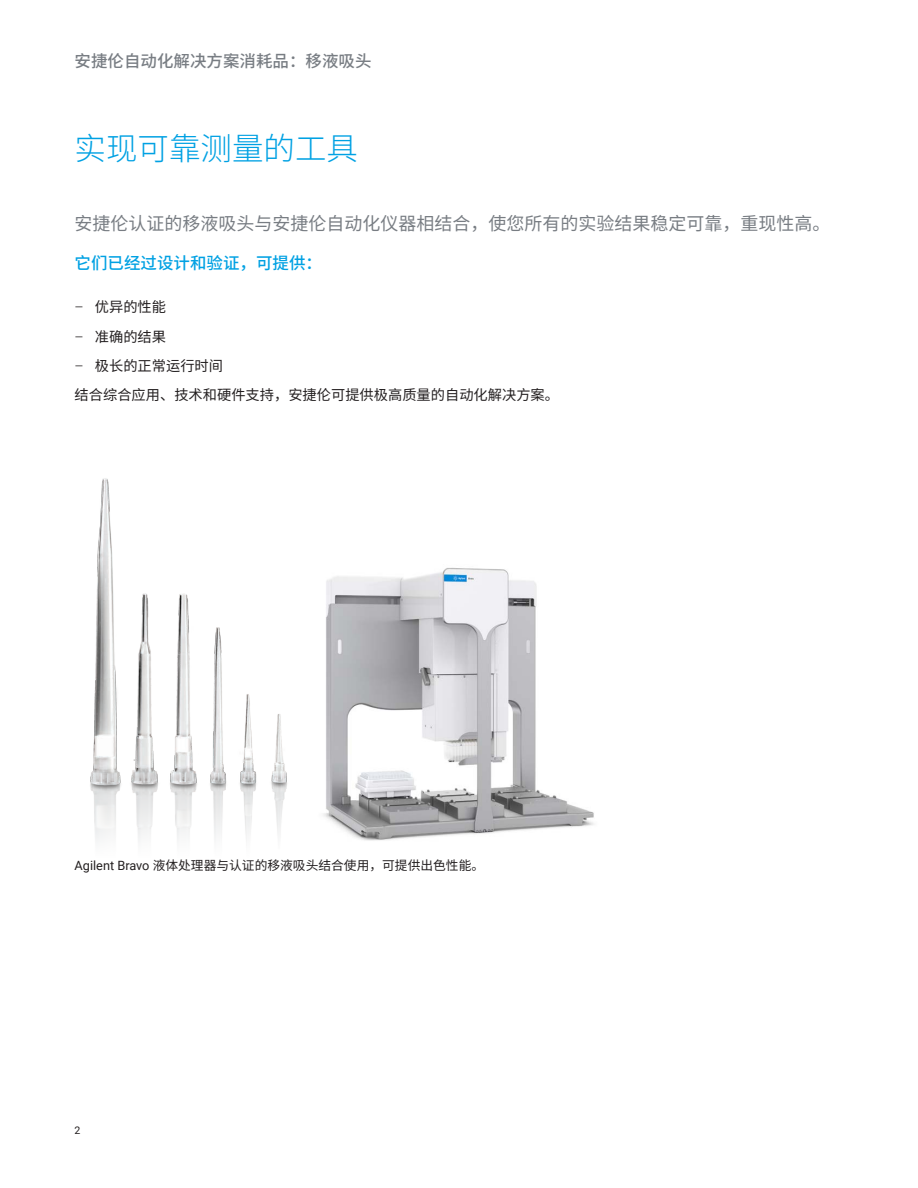
<style>
.page{position:relative;width:918px;height:1188px;background:#fff}
.page>*{position:absolute;margin:0;border:0;box-sizing:border-box;transform-origin:0 0}
.t1{font:300 31.5px "Noto Sans CJ Ksc";color:#00a1e3}
.t2{font:18px "Noto Sans CJ Ksc";color:#787d83}
.t3{font:500 16.5px "Noto Sans CJ Ksc";color:#787d83}
.t4{font:500 16.5px "Noto Sans CJ Ksc";color:#00a1e3}
.t5{font:14.25px/29.2px "Noto Sans CJ Ksc";color:#231f20}
.t6{font:12.75px "Noto Sans CJ Ksc";color:#231f20}
.t7{font:10.5px "Roboto";color:#231f20}
.s1{font-family:"Roboto";font-weight:300}
.s2{font-family:"Roboto"}
</style>
<div class="page">
<img style="left:90px;top:478px;width:197px;height:363px">
<img style="left:323px;top:568px;width:271px;height:273px">
<p class="t3" style="left:75px;top:51px;width:298px">安捷伦自动化解决方案消耗品：移液吸头</p>
<h1 class="t1" style="left:75px;top:131px;width:285px">实现可靠测量的工具</h1>
<p class="t2" style="left:75px;top:213px;width:758px">安捷伦认证的移液吸头与安捷伦自动化仪器相结合，使您所有的实验结果稳定可靠，重现性高。</p>
<p class="t4" style="left:75px;top:254px;width:249px">它们已经过设计和验证，可提供：</p>
<p class="t5" style="left:75px;top:293px;width:93px"><span class="s1">–</span> 优异的性能</p>
<p class="t5" style="left:75px;top:322px;width:93px"><span class="s1">–</span> 准确的结果</p>
<p class="t5" style="left:75px;top:351px;width:486px"><span class="s1">–</span> 极长的正常运行时间<br>结合综合应用、技术和硬件支持，安捷伦可提供极高质量的自动化解决方案。</p>
<p class="t6" style="left:75px;top:858px;width:411px"><span class="s2">Agilent Bravo</span> 液体处理器与认证的移液吸头结合使用，可提供出色性能。</p>
<p class="t7" style="left:75px;top:1123px;width:7px">2</p>
</div>
